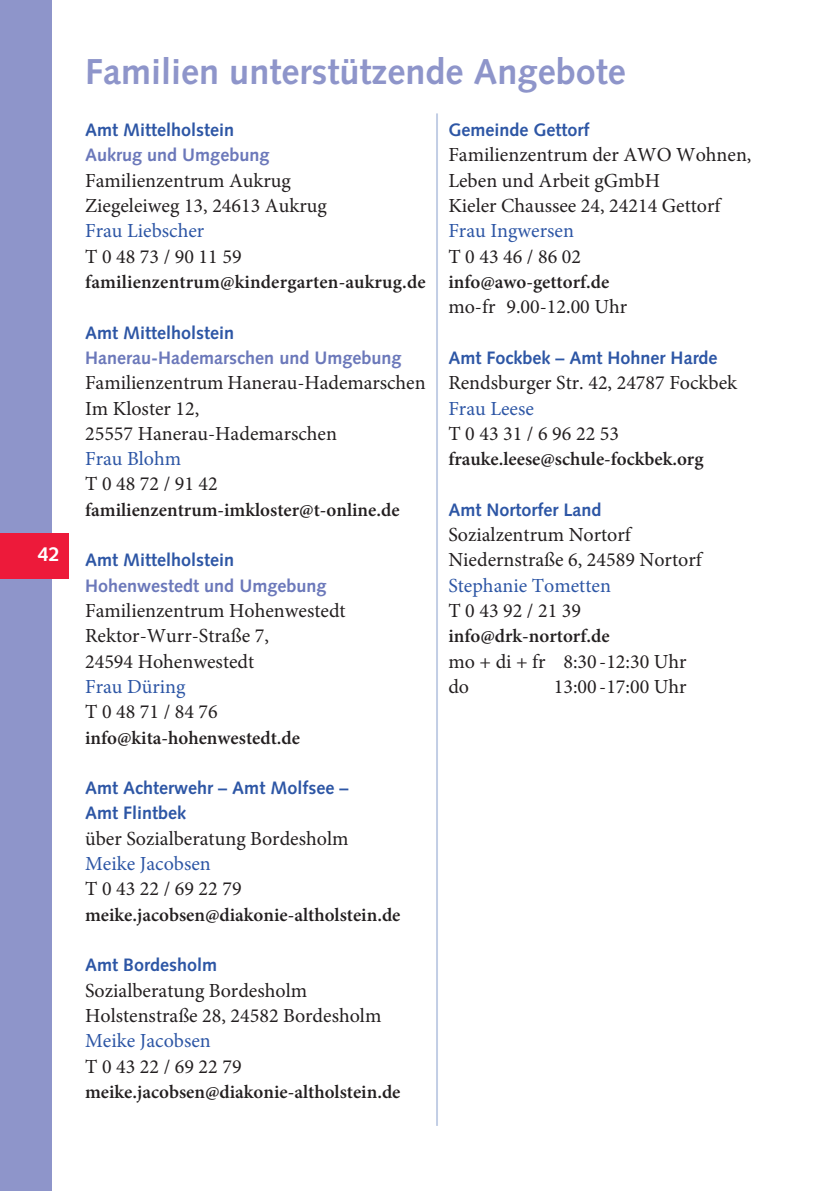
<style>
.page{position:relative;width:840px;height:1191px;background:#fff}
.page>*{position:absolute;margin:0;border:0;box-sizing:border-box;transform-origin:0 0}
.t1{font:700 36px "Syntax";color:#8e95ca}
.t2{font:20px/25.2px "Minion Pro";color:#231f20}
.t3{font:20px "Minion Pro";color:#2d56a5}
.t4{font:20px "Minion Pro";letter-spacing:.115em;color:#231f20}
.t5{font:20px "Minion Pro";letter-spacing:.225em;color:#231f20}
.t6{font:700 20px "Syntax";color:#fff}
.t7{font:600 19px "Minion Pro";color:#231f20}
.t8{font:700 18px/25.2px "Syntax";color:#2d56a5}
.t9{font:700 18px "Syntax";color:#6b78ba}
.s1{color:#fff}
</style>
<div class="page">
<div style="left:0;top:0;width:51px;height:1191px;background:#8e95ca"></div>
<div style="left:0;top:533px;width:68px;height:45px;background:#ed1a3a"></div>
<hr style="left:436px;top:113px;width:2px;height:1012px;background:#c4cfe5">
<p class="t6" style="left:38px;top:546px;width:24px">42</p>
<h1 class="t1" style="left:85px;top:57px;width:542px">Familien unterstützende Angebote</h1>
<p class="t8" style="left:85px;top:119px;width:150px">Amt Mittelholstein</p>
<p class="t9" style="left:85px;top:148px;width:186px">Aukrug und Umgebung</p>
<p class="t2" style="left:85px;top:169px;width:243px">Familienzentrum Aukrug<br>Ziegeleiweg 13, 24613 Aukrug</p>
<p class="t3" style="left:85px;top:223px;width:121px">Frau Liebscher</p>
<p class="t4" style="left:85px;top:249px;width:158px">T04873/901159</p>
<p class="t7" style="left:85px;top:275px;width:342px">familienzentrum@kindergarten-aukrug.de</p>
<p class="t8" style="left:85px;top:321px;width:150px">Amt Mittelholstein</p>
<p class="t9" style="left:85px;top:350px;width:318px">Hanerau-Hademarschen und Umgebung</p>
<p class="t2" style="left:85px;top:372px;width:342px">Familienzentrum Hanerau-Hademarschen<br>Im Kloster 12,<br>25557 Hanerau-Hademarschen</p>
<p class="t3" style="left:85px;top:451px;width:98px">Frau Blohm</p>
<p class="t4" style="left:85px;top:476px;width:134px">T04872/9142</p>
<p class="t7" style="left:85px;top:502px;width:316px">familienzentrum-imkloster@t-online.de</p>
<p class="t8" style="left:85px;top:549px;width:150px">Amt Mittelholstein</p>
<p class="t9" style="left:85px;top:578px;width:243px">Hohenwestedt und Umgebung</p>
<p class="t2" style="left:85px;top:600px;width:262px">Familienzentrum Hohenwestedt<br>Rektor-Wurr-Straße 7,<br>24594 Hohenwestedt</p>
<p class="t3" style="left:85px;top:679px;width:102px">Frau Düring</p>
<p class="t4" style="left:85px;top:704px;width:134px">T04871/8476</p>
<p class="t7" style="left:85px;top:730px;width:216px">info@kita-hohenwestedt.de</p>
<p class="t8" style="left:85px;top:777px;width:264px">Amt Achterwehr – Amt Molfsee –<br>Amt Flintbek</p>
<p class="t2" style="left:85px;top:827px;width:265px">über Sozialberatung Bordesholm</p>
<p class="t3" style="left:85px;top:856px;width:127px">Meike Jacobsen</p>
<p class="t4" style="left:85px;top:881px;width:158px">T04322/692279</p>
<p class="t7" style="left:85px;top:907px;width:317px">meike.jacobsen@diakonie-altholstein.de</p>
<p class="t8" style="left:85px;top:954px;width:133px">Amt Bordesholm</p>
<p class="t2" style="left:85px;top:979px;width:297px">Sozialberatung Bordesholm<br>Holstenstraße 28, 24582 Bordesholm</p>
<p class="t3" style="left:85px;top:1033px;width:127px">Meike Jacobsen</p>
<p class="t4" style="left:85px;top:1058px;width:158px">T04322/692279</p>
<p class="t7" style="left:85px;top:1084px;width:317px">meike.jacobsen@diakonie-altholstein.de</p>
<p class="t8" style="left:448px;top:119px;width:142px">Gemeinde Gettorf</p>
<p class="t2" style="left:448px;top:144px;width:304px">Familienzentrum der AWO Wohnen,<br>Leben und Arbeit gGmbH<br>Kieler Chaussee 24, 24214 Gettorf</p>
<p class="t3" style="left:448px;top:223px;width:127px">Frau Ingwersen</p>
<p class="t4" style="left:448px;top:249px;width:134px">T04346/8602</p>
<p class="t7" style="left:448px;top:275px;width:162px">info@awo-gettorf.de</p>
<p class="t2" style="left:448px;top:296px;width:180px">mo-fr 9.00-12.00 Uhr</p>
<p class="t8" style="left:448px;top:347px;width:270px">Amt Fockbek – Amt Hohner Harde</p>
<p class="t2" style="left:448px;top:372px;width:290px">Rendsburger Str. 42, 24787 Fockbek</p>
<p class="t3" style="left:448px;top:400px;width:87px">Frau Leese</p>
<p class="t5" style="left:448px;top:426px;width:172px">T04331/6962253</p>
<p class="t7" style="left:448px;top:452px;width:256px">frauke.leese@schule-fockbek.org</p>
<p class="t8" style="left:448px;top:498px;width:154px">Amt Nortorfer Land</p>
<p class="t2" style="left:448px;top:524px;width:255px">Sozialzentrum Nortorf<br>Niedernstraße 6, 24589 Nortorf</p>
<p class="t3" style="left:448px;top:577px;width:164px">Stephanie Tometten</p>
<p class="t4" style="left:448px;top:603px;width:134px">T04392/2139</p>
<p class="t7" style="left:448px;top:629px;width:163px">info@drk-nortorf.de</p>
<p class="t2" style="left:448px;top:650px;width:240px">mo + di + fr <span class="s1">0</span>8:30 -12:30 Uhr do</p>
<p class="t2" style="left:553px;top:675px;width:134px">13:00 -17:00 Uhr</p>
</div>
